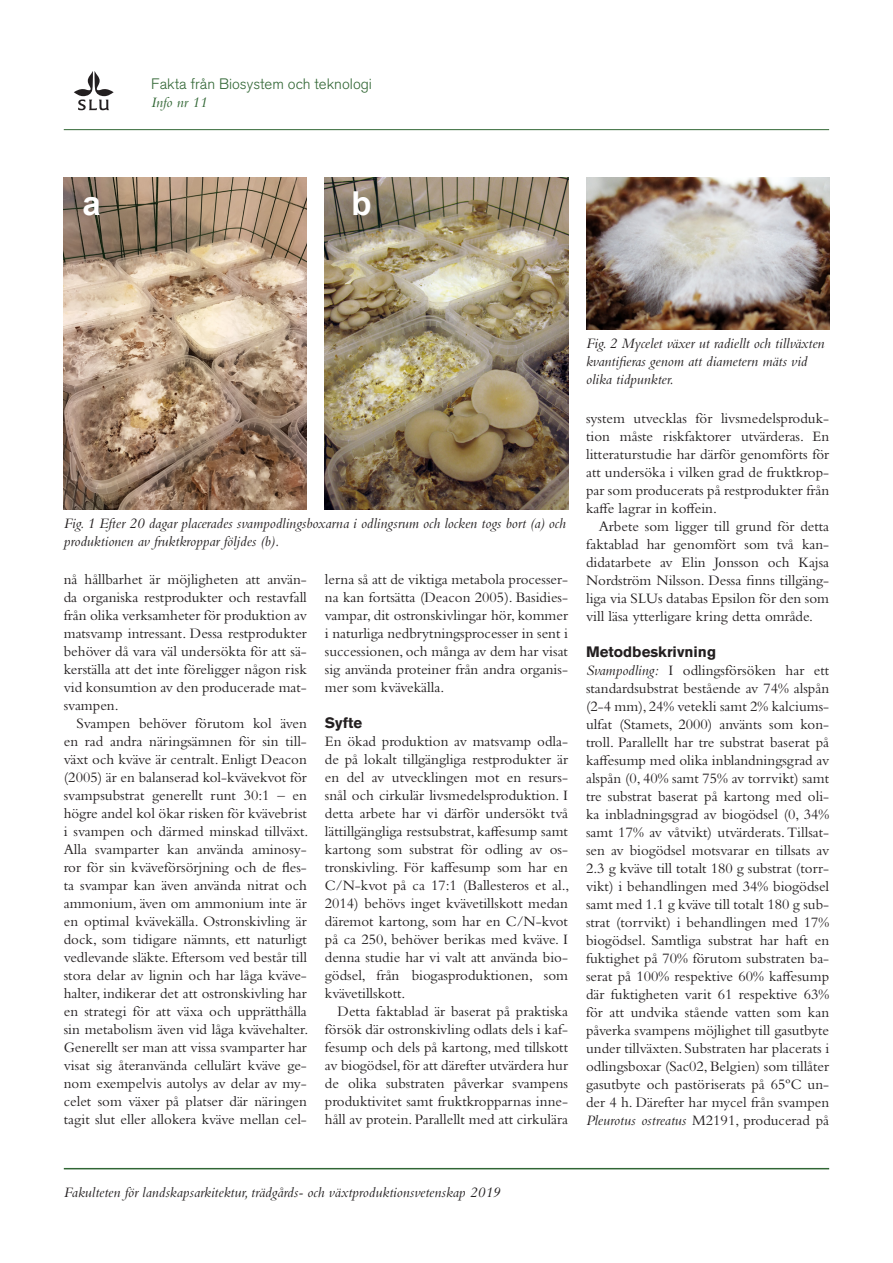
<style>
.page{position:relative;width:893px;height:1263px;background:#fff}
.page>*{position:absolute;margin:0;border:0;box-sizing:border-box;transform-origin:0 0}
.Brödtext_utan_indrag{font:700 33px "Arial";color:#fff}
.Brödtext{font:15px/18px "Bembo Std";color:#231f20;text-align:justify}
.Brödtext_utan_indrag-2{font:15px/18px "Bembo Std";color:#231f20;text-align:justify}
.Bildtext{font:italic 15px/18px "Bembo Std";color:#231f20}
.Fot{font:italic 15px "Bembo";color:#231f20}
.t1{font:300 15px "Akzidenz Grotesk BQ";color:#316634}
.Underrubrik{font:700 15px "Akzidenz Grotesk BE";color:#231f20}
.t2{font:italic 15px "Bembo";color:#316634}
.s1{font-style:italic}
</style>
<div class="page">
<svg style="left:74px;top:71px;width:40px;height:39px"></svg>
<hr style="left:64px;top:1168px;width:765px;height:1px;background:#316634">
<hr style="left:64px;top:129px;width:765px;height:1px;background:#316634">
<img style="left:64px;top:177px;width:243px;height:333px">
<img style="left:325px;top:177px;width:243px;height:333px">
<img style="left:586px;top:177px;width:243px;height:153px">
<p class="t1" style="left:151px;top:76px;width:222px">Fakta från Biosystem och teknologi</p>
<p class="t2" style="left:151px;top:94px;width:57px">Info nr 11</p>
<p class="Brödtext_utan_indrag" style="left:82px;top:181px;width:20px">a</p>
<p class="Brödtext_utan_indrag" style="left:351px;top:181px;width:22px">b</p>
<p class="Bildtext" style="left:64px;top:514px;width:504px">Fig. 1 Efter 20 dagar placerades svampodlingsboxarna i odlingsrum och locken togs bort (a) och produktionen av fruktkroppar följdes (b).</p>
<p class="Brödtext" style="left:64px;top:570px;width:245px">nå hållbarhet är möjligheten att använ&shy;da organiska restprodukter och restavfall från olika verksamheter för produktion av matsvamp intressant. Dessa restprodukter behöver då vara väl undersökta för att sä&shy;kerställa att det inte föreligger någon risk vid konsumtion av den producerade mat&shy;svampen.</p>
<p class="Brödtext" style="left:64px;top:714px;width:246px;text-indent:13px">Svampen behöver förutom kol även en rad andra näringsämnen för sin till&shy;växt och kväve är centralt. Enligt Deacon (2005) är en balanserad kol-kvävekvot för svampsubstrat generellt runt 30:1 – en högre andel kol ökar risken för kvävebrist i svampen och därmed minskad tillväxt.<br>Alla svamparter kan använda aminosy&shy;ror för sin kväveförsörjning och de fles&shy;ta svampar kan även använda nitrat och ammonium, även om ammonium inte är en optimal kvävekälla. Ostronskivling är dock, som tidigare nämnts, ett naturligt vedlevande släkte. Eftersom ved består till stora delar av lignin och har låga kväve&shy;halter, indikerar det att ostronskivling har en strategi för att växa och upprätthålla sin metabolism även vid låga kvävehalter.<br>Generellt ser man att vissa svamparter har visat sig återanvända cellulärt kväve ge&shy;nom exempelvis autolys av delar av my&shy;celet som växer på platser där näringen tagit slut eller allokera kväve mellan cel-</p>
<p class="Brödtext" style="left:325px;top:570px;width:245px">lerna så att de viktiga metabola processer&shy;na kan fortsätta (Deacon 2005). Basidies&shy;vampar, dit ostronskivlingar hör, kommer i naturliga nedbrytningsprocesser in sent i successionen, och många av dem har visat sig använda proteiner från andra organis&shy;mer som kvävekälla.</p>
<p class="Underrubrik" style="left:325px;top:714px;width:39px">Syfte</p>
<p class="Brödtext_utan_indrag-2" style="left:325px;top:732px;width:246px">En ökad produktion av matsvamp odla&shy;de på lokalt tillgängliga restprodukter är en del av utvecklingen mot en resurs&shy;snål och cirkulär livsmedelsproduktion. I detta arbete har vi därför undersökt två lättillgängliga restsubstrat, kaffesump samt kartong som substrat för odling av os&shy;tronskivling. För kaffesump som har en C/N-kvot på ca 17:1 (Ballesteros et al., 2014) behövs inget kvävetillskott medan däremot kartong, som har en C/N-kvot på ca 250, behöver berikas med kväve. I denna studie har vi valt att använda bio&shy;gödsel, från biogasproduktionen, som kvävetillskott.</p>
<p class="Brödtext" style="left:325px;top:1002px;width:245px;text-indent:13px">Detta faktablad är baserat på praktiska försök där ostronskivling odlats dels i kaf&shy;fesump och dels på kartong, med tillskott av biogödsel, för att därefter utvärdera hur de olika substraten påverkar svampens produktivitet samt fruktkropparnas inne&shy;håll av protein. Parallellt med att cirkulära</p>
<p class="Bildtext" style="left:586px;top:334px;width:240px">Fig. 2 Mycelet växer ut radiellt och tillväxten kvantifieras genom att diametern mäts vid olika tidpunkter.</p>
<p class="Brödtext" style="left:586px;top:409px;width:245px">system utvecklas för livsmedelsproduk&shy;tion måste riskfaktorer utvärderas. En litteraturstudie har därför genomförts för att undersöka i vilken grad de fruktkrop&shy;par som producerats på restprodukter från kaffe lagrar in koffein.</p>
<p class="Brödtext" style="left:586px;top:517px;width:245px;text-indent:13px">Arbete som ligger till grund för detta faktablad har genomfört som två kan&shy;didatarbete av Elin Jonsson och Kajsa Nordström Nilsson. Dessa finns tillgäng&shy;liga via SLUs databas Epsilon för den som vill läsa ytterligare kring detta område.</p>
<p class="Underrubrik" style="left:586px;top:643px;width:131px">Metodbeskrivning</p>
<p class="Brödtext_utan_indrag-2" style="left:586px;top:661px;width:245px"><span class="s1">Svampodling:</span> I odlingsförsöken har ett standardsubstrat bestående av 74% alspån (2-4 mm), 24% vetekli samt 2% kalciums&shy;ulfat (Stamets, 2000) använts som kon&shy;troll. Parallellt har tre substrat baserat på kaffesump med olika inblandningsgrad av alspån (0, 40% samt 75% av torrvikt) samt tre substrat baserat på kartong med oli&shy;ka inbladningsgrad av biogödsel (0, 34% samt 17% av våtvikt) utvärderats. Tillsat&shy;sen av biogödsel motsvarar en tillsats av 2.3 g kväve till totalt 180 g substrat (torr&shy;vikt) i behandlingen med 34% biogödsel samt med 1.1 g kväve till totalt 180 g sub&shy;strat (torrvikt) i behandlingen med 17% biogödsel. Samtliga substrat har haft en fuktighet på 70% förutom substraten ba&shy;serat på 100% respektive 60% kaffesump där fuktigheten varit 61 respektive 63% för att undvika stående vatten som kan påverka svampens möjlighet till gasutbyte under tillväxten. Substraten har placerats i odlingsboxar (Sac02, Belgien) som tillåter gasutbyte och pastöriserats på 65ºC un&shy;der 4 h. Därefter har mycel från svampen <span class="s1">Pleurotus ostreatus</span> M2191, producerad på</p>
<p class="Fot" style="left:64px;top:1184px;width:438px">Fakulteten för landskapsarkitektur, trädgårds- och växtproduktionsvetenskap 2019</p>
</div>
